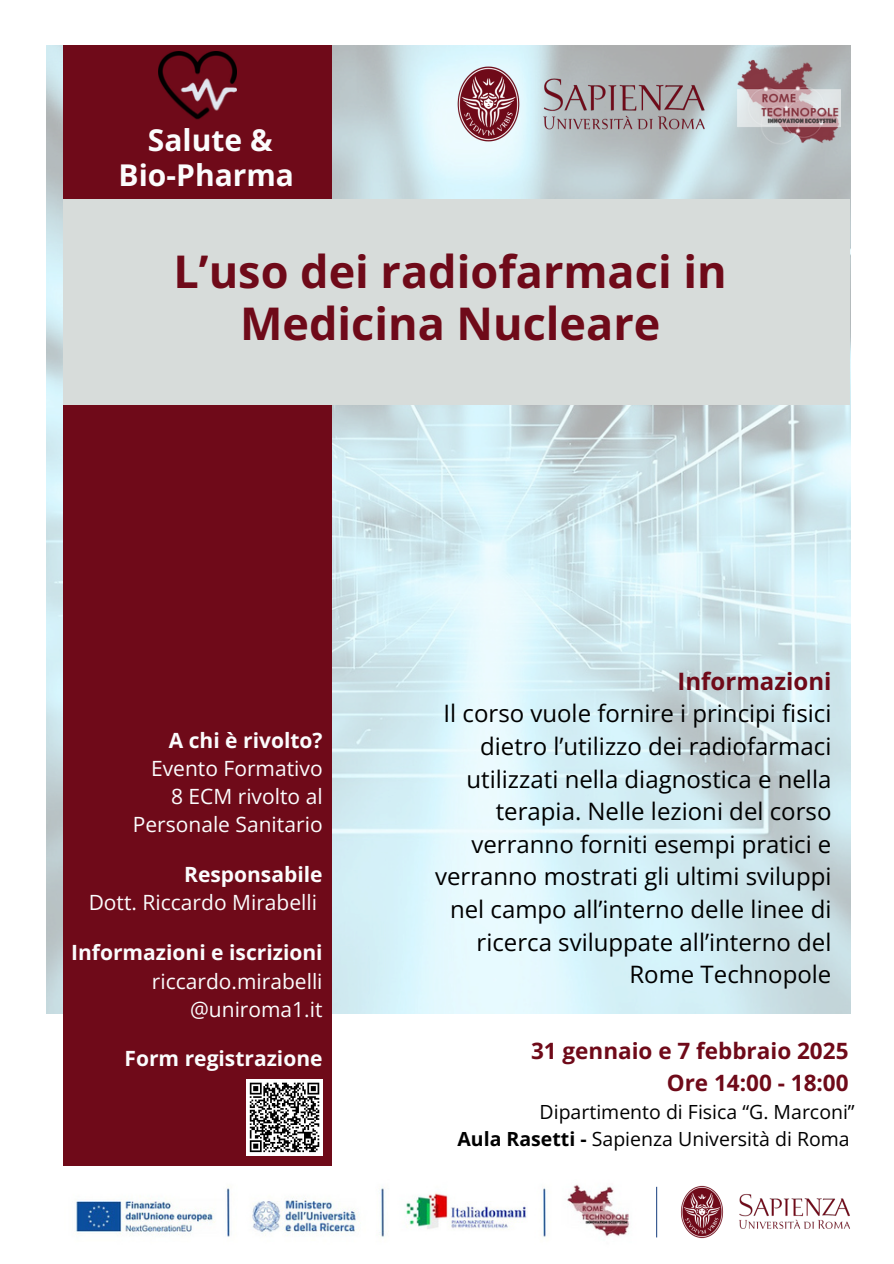
<style>
.page{position:relative;width:894px;height:1264px;background:#fff}
.page>*{position:absolute;margin:0;border:0;box-sizing:border-box;transform-origin:0 0}
.t1{font:700 45px/51.8px "Open Sans";color:#6f0a19;text-align:center}
.t2{font:700 30px/34.8px "Open Sans";color:#fbfcfd;text-align:center}
.t3{font:24px/32.7px "Open Sans";color:#000;text-align:right}
.t4{font:700 22.5px "Open Sans";color:#6f0a19}
.t5{font:21px/28.2px "Open Sans";color:#fbfcfd;text-align:right}
.t6{font:700 21px "Open Sans";color:#fbfcfd}
.t7{font:19.5px "Open Sans";color:#000}
.s1{font-weight:700}
.s2{font-weight:700;color:#6f0a19}
</style>
<div class="page">
<img style="left:46px;top:45px;width:803px;height:968px">
<div style="left:64px;top:45px;width:267px;height:1119px;background:#6f0a19"></div>
<div style="left:64px;top:199px;width:785px;height:205px;background:#d7dcda"></div>
<img style="left:737px;top:52px;width:103px;height:93px">
<img style="left:158px;top:52px;width:78px;height:68px">
<img style="left:450px;top:59px;width:77px;height:89px">
<img style="left:535px;top:71px;width:177px;height:66px">
<img style="left:75px;top:1184px;width:554px;height:53px">
<img style="left:680px;top:1185px;width:44px;height:54px">
<img style="left:739px;top:1193px;width:111px;height:36px">
<hr style="left:656px;top:1186px;width:1px;height:51px;background:#2f528c">
<div style="left:246px;top:1079px;width:76px;height:76px;background:linear-gradient(to right,#fff,#fff)"></div>
<svg style="left:248px;top:1081px;width:73px;height:71px;background:#888"></svg>
<p class="t2" style="left:119px;top:122px;width:177px">Salute &amp;<br>Bio-Pharma</p>
<p class="t1" style="left:173px;top:245px;width:554px">L’uso dei radiofarmaci in<br>Medicina Nucleare</p>
<p class="t6" style="left:169px;top:725px;width:155px">A chi è rivolto?</p>
<h4 class="t5" style="left:151px;top:753px;width:173px">Evento Formativo</h4>
<p class="t5" style="left:133px;top:781px;width:191px">8 ECM rivolto al<br>Personale Sanitario</p>
<h3 class="t6" style="left:184px;top:859px;width:140px">Responsabile</h3>
<p class="t5" style="left:89px;top:887px;width:230px">Dott. Riccardo Mirabelli</p>
<p class="t5" style="left:71px;top:938px;width:253px"><span class="s1">Informazioni e iscrizioni </span>riccardo.mirabelli @uniroma1.it</p>
<p class="t6" style="left:124px;top:1043px;width:199px">Form registrazione</p>
<h1 class="t3" style="left:435px;top:664px;width:398px"><span class="s2">Informazioni<br></span>Il corso vuole fornire i principi fisici dietro l’utilizzo dei radiofarmaci utilizzati nella diagnostica e nella terapia. Nelle lezioni del corso verranno forniti esempi pratici e verranno mostrati gli ultimi sviluppi nel campo all’interno delle linee di ricerca sviluppate all’interno del<br>Rome Technopole</h1>
<p class="t4" style="left:531px;top:1035px;width:319px">31 gennaio e 7 febbraio 2025</p>
<p class="t4" style="left:666px;top:1066px;width:183px">Ore 14:00 - 18:00</p>
<p class="t7" style="left:539px;top:1098px;width:316px">Dipartimento di Fisica “G. Marconi”</p>
<p class="t7" style="left:457px;top:1125px;width:393px"><span class="s1">Aula Rasetti -</span> Sapienza Università di Roma</p>
</div>
